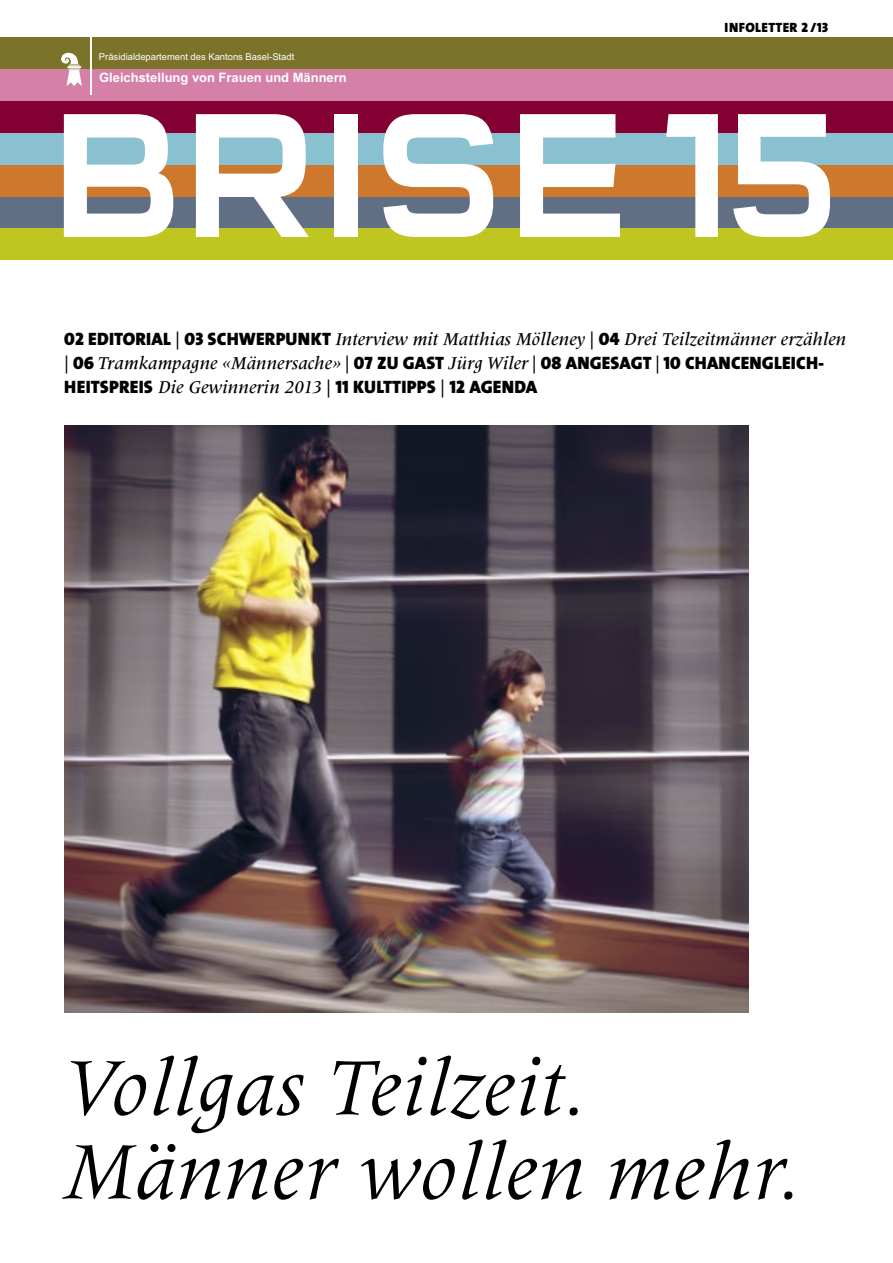
<style>
.page{position:relative;width:893px;height:1263px;background:#fff}
.page>*{position:absolute;margin:0;border:0;box-sizing:border-box;transform-origin:0 0}
.t1{font:500 184.05px "Q Type Square";letter-spacing:-.035em;color:#fff;scale:.89 1}
._0_Ihnalt_Thesis{font:italic 84px "Meridien";letter-spacing:.005em;color:#000}
._0_Ihnalt_Thesis-2{font:italic 500 18.75px/24px "Meridien";letter-spacing:.01em;color:#000}
._0_Ihnalt_Thesis-3{font:900 18px "The Sans";letter-spacing:.01em;color:#000}
.t2{font:900 13.5px "The Sans";letter-spacing:.03em;color:#000}
.t3{font:700 12.9px "Arial";color:#fff}
.t4{font:9.45px "Arial";color:#fff}
.s1{font-family:"The Sans Black Caps";font-weight:400}
.s2{font-family:"The Sans Black Caps";font-weight:400;font-style:normal;font-size:18px}
.s3{font-family:"The Sans";font-weight:900;font-style:normal;font-size:18px}
.s4{font-family:"The Sans";font-weight:400;font-style:normal;font-size:18px}
.s5{font-family:"Meridien";font-weight:500;font-style:italic;font-size:18.75px}
.s6{font-weight:400}
</style>
<div class="page">
<div style="left:0;top:197px;width:893px;height:31px;background:#606f84"></div>
<div style="left:0;top:37px;width:893px;height:32px;background:#7a7329"></div>
<div style="left:0;top:69px;width:893px;height:32px;background:#d480a7"></div>
<div style="left:0;top:101px;width:893px;height:32px;background:#820032"></div>
<div style="left:0;top:165px;width:893px;height:32px;background:#cd782d"></div>
<div style="left:0;top:133px;width:893px;height:32px;background:#89c1d0"></div>
<div style="left:0;top:228px;width:893px;height:32px;background:#bfc621"></div>
<svg style="left:61px;top:53px;width:21px;height:33px"></svg>
<hr style="left:90px;top:36px;width:1px;height:59px;background:#fff">
<img style="left:64px;top:425px;width:685px;height:587px">
<p class="t4" style="left:99px;top:51px;width:197px">Präsidialdepartement des Kantons Basel-Stadt</p>
<p class="t3" style="left:99px;top:71px;width:249px">Gleichstellung von Frauen und Männern</p>
<p class="t2" style="left:724px;top:16px;width:105px">INFOLETTER <span class="s1">2 /13</span></p>
<p class="t1" style="left:47px;top:64px;width:897px">BRISE 15</p>
<h1 class="_0_Ihnalt_Thesis-2" style="left:64px;top:327px;width:783px"><span class="s2">02</span> <span class="s3">EDITORIAL</span> <span class="s4">|</span> <span class="s2">03</span> <span class="s3">SCHWERPUNKT</span> Interview mit Matthias Mölleney <span class="s4">|</span> <span class="s2">04</span> Drei Teilzeitmänner erzählen <span class="s4">|</span> <span class="s2">06</span> Tramkampagne «Männersache» <span class="s4">|</span> <span class="s2">07</span> <span class="s3">ZU GAST</span> Jürg Wiler <span class="s4">|</span> <span class="s2">08</span> <span class="s3">ANGESAGT</span> <span class="s4">|</span> <span class="s2">10</span> <span class="s3">CHANCENGLEICH-</span></h1>
<h1 class="_0_Ihnalt_Thesis-3" style="left:64px;top:371px;width:475px">HEITSPREIS <span class="s5">Die Gewinnerin 2013</span> <span class="s6">|</span> <span class="s1">11</span> KULTTIPPS <span class="s6">|</span> <span class="s1">12</span> AGENDA</h1>
<h1 class="_0_Ihnalt_Thesis" style="left:64px;top:1043px;width:522px">Vollgas Teilzeit.</h1>
<h1 class="_0_Ihnalt_Thesis" style="left:64px;top:1127px;width:737px">Männer wollen mehr.</h1>
</div>
